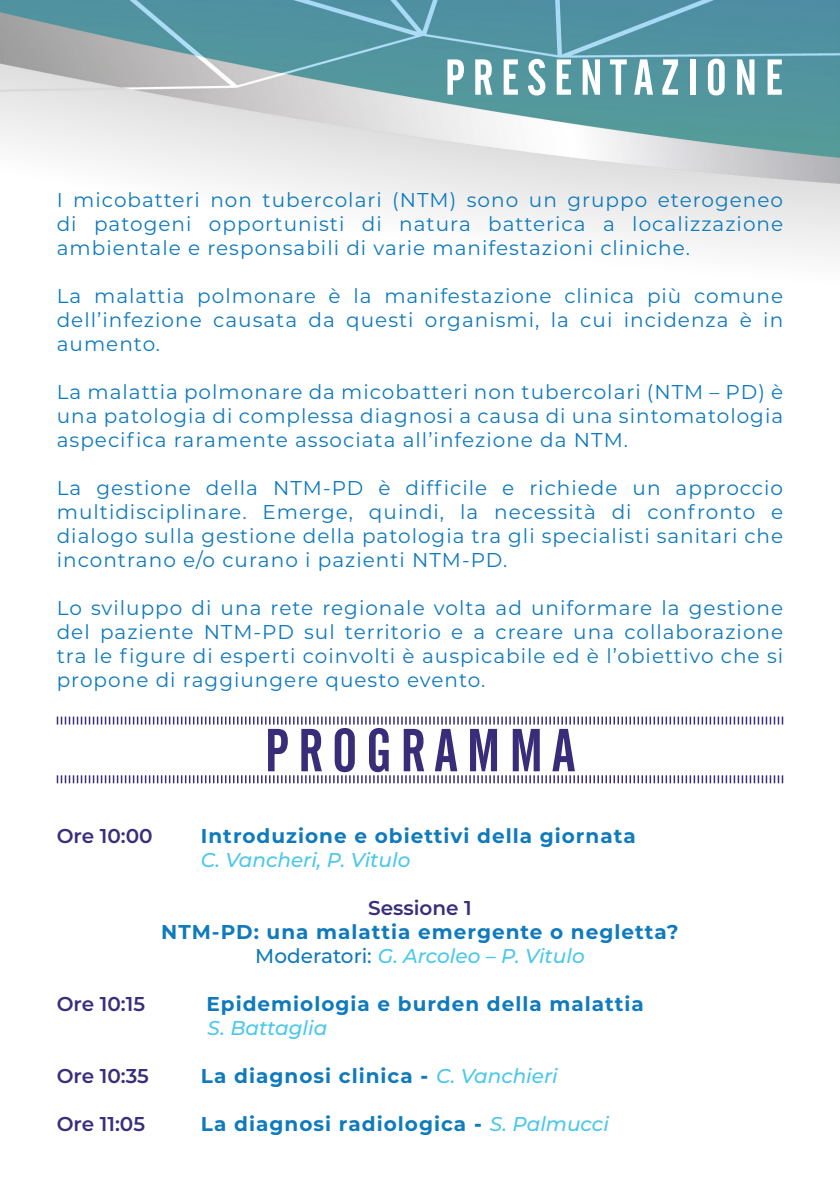
<style>
.page{position:relative;width:840px;height:1191px;background:#fff}
.page>*{position:absolute;margin:0;border:0;box-sizing:border-box;transform-origin:0 0}
.t1{font:60px "Alternate Gothic W03 No.2";letter-spacing:.15em;color:#392d79}
.t2{font:50px "Alternate Gothic W03 No.2";letter-spacing:.15em;color:#fff}
.TITOLO{font:20px/24px "Montserrat";letter-spacing:.05em;color:#0f7abc;text-align:justify}
.ORA{font:700 20px "Montserrat";letter-spacing:.05em;color:#0f7abc}
.ORA-2{font:italic 500 20px "Montserrat";color:#4cc8ea}
.ORA-3{font:600 20px "Montserrat";color:#382e7a}
.TITOLO-2{font:700 20px "Montserrat";letter-spacing:.05em;color:#0f7abc}
.s1{font-style:normal;color:#0f7abc}
.s2{font-weight:800}
.s3{font-weight:500;font-style:italic;color:#4cc8ea}
</style>
<div class="page">
<img style="left:0;top:0;width:839px;height:784px">
<svg style="left:57px;top:716px;width:725px;height:8px"></svg>
<svg style="left:57px;top:775px;width:725px;height:8px"></svg>
<p class="t2" style="left:444px;top:50px;width:340px">PRESENTAZIONE</p>
<p class="TITOLO" style="left:57px;top:187px;width:727px">I micobatteri non tubercolari (NTM) sono un gruppo eterogeneo di patogeni opportunisti di natura batterica a localizzazione ambientale e responsabili di varie manifestazioni cliniche.</p>
<p class="TITOLO" style="left:57px;top:283px;width:727px">La malattia polmonare è la manifestazione clinica più comune dell’infezione causata da questi organismi, la cui incidenza è in aumento.</p>
<p class="TITOLO" style="left:57px;top:379px;width:727px">La malattia polmonare da micobatteri non tubercolari (NTM – PD) è una patologia di complessa diagnosi a causa di una sintomatologia aspecifica raramente associata all’infezione da NTM.</p>
<p class="TITOLO" style="left:57px;top:475px;width:727px">La gestione della NTM-PD è difficile e richiede un approccio multidisciplinare. Emerge, quindi, la necessità di confronto e dialogo sulla gestione della patologia tra gli specialisti sanitari che incontrano e/o curano i pazienti NTM-PD.</p>
<p class="TITOLO" style="left:57px;top:595px;width:727px">Lo sviluppo di una rete regionale volta ad uniformare la gestione del paziente NTM-PD sul territorio e a creare una collaborazione tra le figure di esperti coinvolti è auspicabile ed è l’obiettivo che si propone di raggiungere questo evento.</p>
<p class="t1" style="left:264px;top:717px;width:312px">PROGRAMMA</p>
<p class="ORA-3" style="left:57px;top:822px;width:97px">Ore 10:00</p>
<p class="ORA" style="left:201px;top:821px;width:436px">Introduzione e obiettivi della giornata</p>
<p class="ORA-2" style="left:201px;top:846px;width:211px">C. Vancheri, P. Vitulo</p>
<p class="ORA-3" style="left:368px;top:894px;width:105px">Sessione 1</p>
<p class="TITOLO-2" style="left:161px;top:917px;width:518px">NTM-PD: una malattia emergente o negletta?</p>
<p class="ORA-2" style="left:255px;top:942px;width:331px"><span class="s1">Moderatori:</span> G. Arcoleo – P. Vitulo</p>
<p class="ORA-3" style="left:57px;top:990px;width:90px">Ore 10:15</p>
<p class="ORA" style="left:206px;top:989px;width:438px">Epidemiologia e burden della malattia</p>
<p class="ORA-2" style="left:207px;top:1014px;width:121px">S. Battaglia</p>
<p class="ORA-3" style="left:57px;top:1062px;width:94px">Ore 10:35</p>
<p class="ORA" style="left:201px;top:1061px;width:358px">La diagnosi clinica <span class="s2">-</span> <span class="s3">C. Vanchieri</span></p>
<p class="ORA-3" style="left:57px;top:1110px;width:90px">Ore 11:05</p>
<p class="ORA" style="left:201px;top:1109px;width:409px">La diagnosi radiologica <span class="s2">-</span> <span class="s3">S. Palmucci</span></p>
</div>
